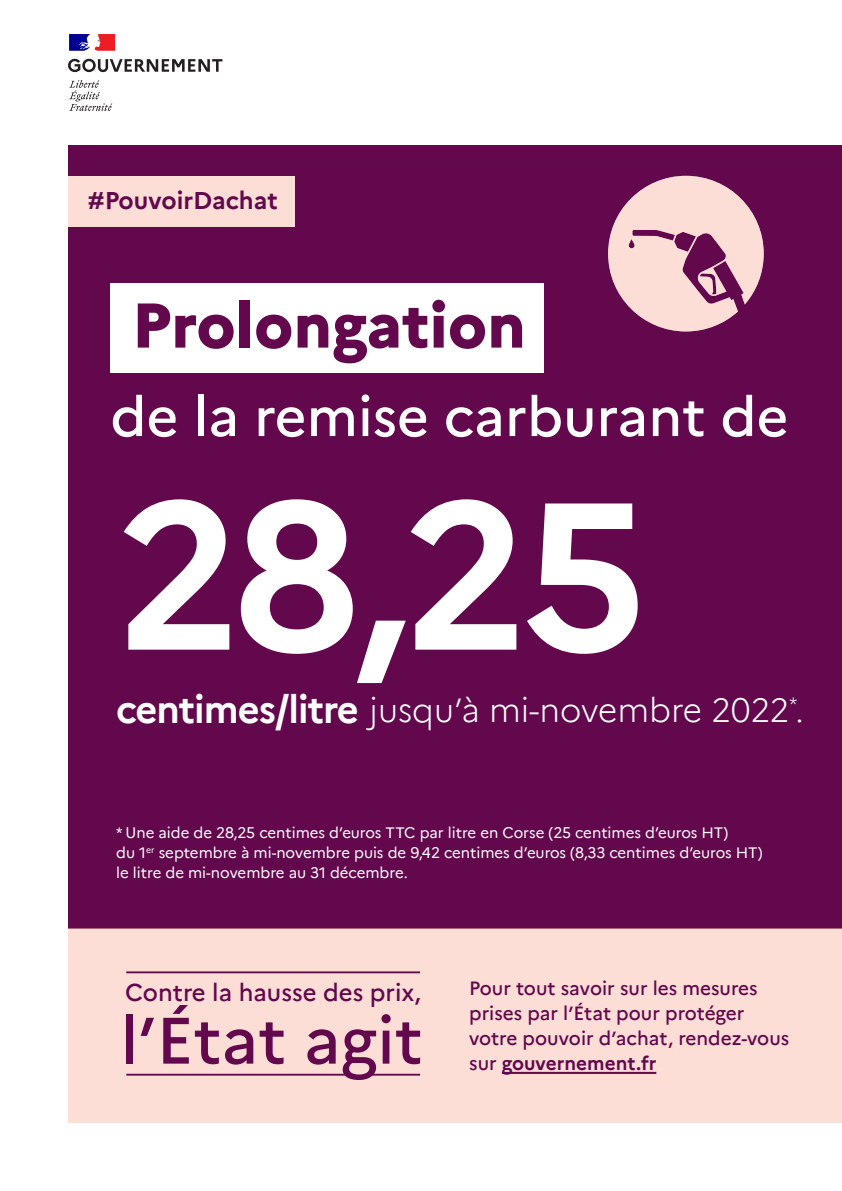
<style>
.page{position:relative;width:842px;height:1191px;background:#fff}
.page>*{position:absolute;margin:0;border:0;box-sizing:border-box;transform-origin:0 0}
.t1{font:700 208.7px "Marianne";color:#fff}
.t2{font:500 65.5px "Marianne";color:#63084d}
.t3{font:800 63px "Marianne";color:#63084d}
.t4{font:500 55px "Marianne";color:#fff}
.t5{font:700 38px "Marianne";letter-spacing:-.025em;color:#fff}
.t6{font:300 33px "Marianne";color:#fff}
.t7{font:700 24.2px "Marianne";color:#63084d}
.t8{font:500 23.9px "Marianne";color:#63084d}
.t9{font:500 19px/25px "Marianne";color:#63084d}
.t10{font:15px/20px "Marianne";color:#fff}
.s1{font-weight:700}
</style>
<div class="page">
<div style="left:68px;top:145px;width:774px;height:783px;background:#63084d"></div>
<div style="left:68px;top:928px;width:774px;height:195px;background:#fcded7"></div>
<hr style="left:502px;top:1071px;width:154px;height:3px;background:#63084d">
<div style="left:110px;top:284px;width:434px;height:89px;background:#fff"></div>
<svg style="left:608px;top:176px;width:156px;height:155px"></svg>
<div style="left:68px;top:176px;width:227px;height:50px;background:#fcded7"></div>
<hr style="left:126px;top:971px;width:294px;height:2px;background:#63084d">
<svg style="left:364px;top:1073px;width:56px;height:2px"></svg>
<svg style="left:126px;top:1073px;width:225px;height:2px"></svg>
<svg style="left:68px;top:59px;width:154px;height:13px"></svg>
<svg style="left:69px;top:80px;width:43px;height:31px"></svg>
<svg style="left:69px;top:34px;width:46px;height:17px"></svg>
<h3 class="t7" style="left:88px;top:182px;width:191px">#PouvoirDachat</h3>
<h3 class="t3" style="left:132px;top:276px;width:396px">Prolongation</h3>
<h3 class="t4" style="left:110px;top:374px;width:680px">de la remise carburant de</h3>
<h1 class="t1" style="left:116px;top:413px;width:532px">28,25</h1>
<h3 class="t6" style="left:370px;top:685px;width:436px">jusqu’à mi-novembre 2022<sup>*</sup>.</h3>
<h3 class="t5" style="left:116px;top:680px;width:244px">centimes/litre</h3>
<p class="t10" style="left:116px;top:821px;width:648px">* Une aide de 28,25 centimes d’euros TTC par litre en Corse (25 centimes d’euros HT)<br>du 1<sup>er</sup> septembre à mi-novembre puis de 9,42 centimes d’euros (8,33 centimes d’euros HT) le litre de mi-novembre au 31 décembre.</p>
<h3 class="t8" style="left:125px;top:974px;width:297px">Contre la hausse des prix,</h3>
<h2 class="t2" style="left:121px;top:989px;width:303px">l’État agit</h2>
<p class="t9" style="left:469px;top:974px;width:322px">Pour tout savoir sur les mesures prises par l’État pour protéger votre pouvoir d’achat, rendez-vous sur <span class="s1">gouvernement.fr</span></p>
</div>
